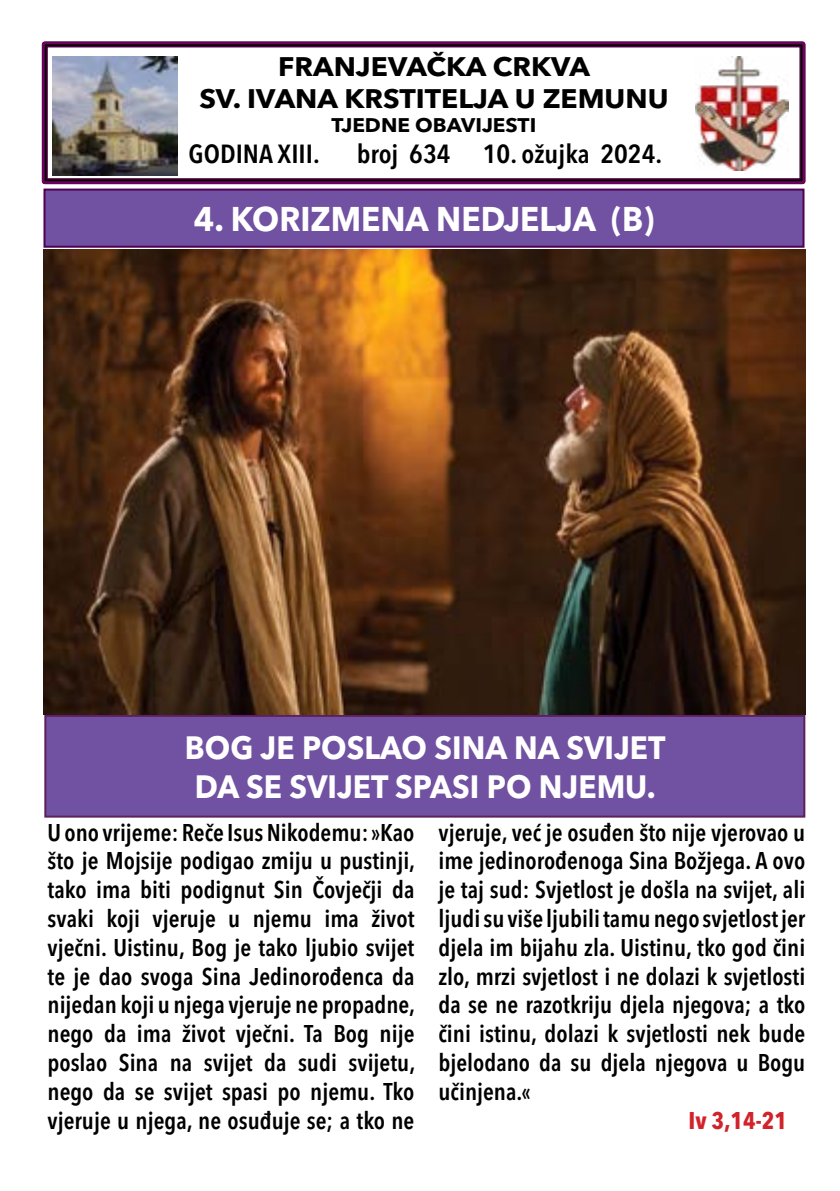
<style>
.page{position:relative;width:840px;height:1191px;background:#fff}
.page>*{position:absolute;margin:0;border:0;box-sizing:border-box;transform-origin:0 0}
.t1{font:700 34px "Avenir Next LT Pro";color:#fff;scale:.94 1}
.t2{font:700 32px/38.4px "Avenir Next LT Pro";color:#fff;text-align:center;scale:.94 1}
.t3{font:700 26.6px/32px "Avenir Next LT Pro";color:#000;text-align:center;scale:1.06 1}
.t4{font:600 condensed 26px "Avenir Next LT Pro";color:#000;scale:1.06 1}
.t5{font:600 condensed 24px/28.8px "Avenir Next LT Pro";color:#000;text-align:justify}
.t6{font:700 condensed 24px "Avenir Next LT Pro";color:#d2232a}
.t7{font:700 19.6px "Avenir Next LT Pro";color:#000;scale:1.06 1}
</style>
<div class="page">
<div style="left:42px;top:42px;width:762px;height:142px;border:3px solid #6e005f"></div>
<div style="left:47px;top:46px;width:753px;height:133px;border:1px solid #6e005f"></div>
<img style="left:53px;top:57px;width:125px;height:118px">
<img style="left:695px;top:56px;width:93px;height:114px">
<div style="left:45px;top:716px;width:758px;height:100px;background:#7151a1"></div>
<div style="left:44px;top:715px;width:760px;height:102px;border:2px solid #5f1f5f"></div>
<div style="left:44px;top:190px;width:759px;height:57px;background:#7151a1"></div>
<div style="left:43px;top:189px;width:761px;height:59px;border:2px solid #4f0055"></div>
<img style="left:43px;top:250px;width:761px;height:464px">
<p class="t3" style="left:199px;top:51px;width:444px">FRANJEVAČKA CRKVA<br>SV. IVANA KRSTITELJA U ZEMUNU</p>
<p class="t7" style="left:331px;top:113px;width:194px">TJEDNE OBAVIJESTI</p>
<p class="t4" style="left:188px;top:138px;width:125px">GODINA XIII.</p>
<p class="t4" style="left:356px;top:138px;width:289px">broj 634 10. ožujka 2024.</p>
<h1 class="t1" style="left:194px;top:198px;width:491px">4. KORIZMENA NEDJELJA (B)</h1>
<h2 class="t2" style="left:185px;top:728px;width:512px">BOG JE POSLAO SINA NA SVIJET<br>DA SE SVIJET SPASI PO NJEMU.</h2>
<p class="t5" style="left:48px;top:817px;width:369px">U ono vrijeme: Reče Isus Nikodemu: »Kao što je Mojsije podigao zmiju u pustinji, tako ima biti podignut Sin Čovječji da svaki koji vjeruje u njemu ima život vječni. Uistinu, Bog je tako ljubio svijet te je dao svoga Sina Jedinorođenca da nijedan koji u njega vjeruje ne propadne, nego da ima život vječni. Ta Bog nije poslao Sina na svijet da sudi svijetu, nego da se svijet spasi po njemu. Tko vjeruje u njega, ne osuđuje se; a tko ne</p>
<p class="t5" style="left:438px;top:817px;width:368px">vjeruje, već je osuđen što nije vjerovao u ime jedinorođenoga Sina Božjega. A ovo je taj sud: Svjetlost je došla na svijet, ali ljudi su više ljubili tamu nego svjetlost jer djela im bijahu zla. Uistinu, tko god čini zlo, mrzi svjetlost i ne dolazi k svjetlosti da se ne razotkriju djela njegova; a tko čini istinu, dolazi k svjetlosti nek bude bjelodano da su djela njegova u Bogu učinjena.«</p>
<p class="t6" style="left:688px;top:1105px;width:100px">Iv 3,14-21</p>
</div>
